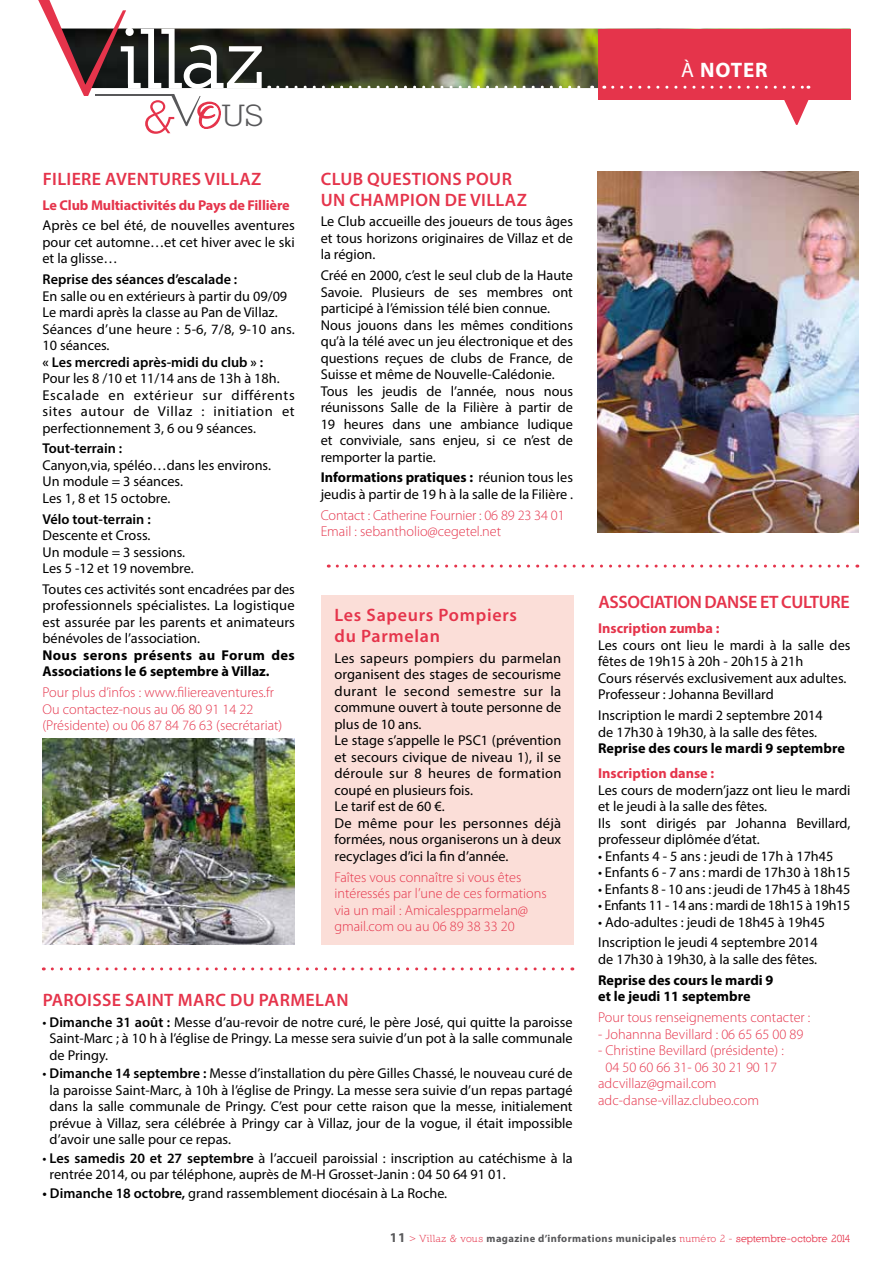
<style>
.page{position:relative;width:893px;height:1263px;background:#fff}
.page>*{position:absolute;margin:0;border:0;box-sizing:border-box;transform-origin:0 0}
.t1{font:700 85.65px "Nilland";color:#fff}
.t2{font:34.8px "Nilland Small Caps";color:#58585a}
.t3{font:700 21px "Myriad Pro";letter-spacing:.04em;color:#fff}
.t4{font:600 18px/21px "Myriad Pro";letter-spacing:.02em;color:#e5344b}
.t5{font:600 18px/21px "Myriad Pro";letter-spacing:.04em;color:#e5344b}
.t6{font:600 18px "Myriad Pro";letter-spacing:-.02em;color:#e5344b}
.t7{font:14.25px/16.5px "Myriad Pro";color:#000}
.t8{font:300 14.25px/16.5px "Myriad Pro";color:#e5344b}
.t9{font:700 14.25px/16.5px "Myriad Pro";color:#000}
.t10{font:14.25px/16.5px "Myriad Pro";letter-spacing:.035em;color:#000}
.t11{font:600 14.25px "Myriad Pro";color:#000}
.t12{font:700 14.25px "Myriad Pro";color:#e5344b}
.t13{font:14.25px "Myriad Pro";letter-spacing:-.02em;color:#000}
.t14{font:700 10.5px "Myriad Pro";letter-spacing:.04em;color:#58585a}
.s1{font-weight:700}
.s2{font-weight:600}
.s3{font-weight:400}
.s4{font-size:13.5px}
.s5{font-family:"Nilland";font-weight:400;color:#e5344b}
.s6{font-family:"Nilland";color:#e5344b}
</style>
<div class="page">
<img style="left:126px;top:29px;width:472px;height:59px">
<div style="left:598px;top:29px;width:252px;height:70px;background:#e5344b"></div>
<svg style="left:278px;top:86px;width:315px;height:3px"></svg>
<svg style="left:38px;top:0;width:88px;height:96px"></svg>
<hr style="left:95px;top:94px;width:77px;height:2px;background:#58585a">
<svg style="left:145px;top:94px;width:76px;height:40px"></svg>
<div style="left:322px;top:595px;width:252px;height:349px;background:#fbded8"></div>
<svg style="left:613px;top:86px;width:198px;height:39px"></svg>
<svg style="left:52px;top:967px;width:521px;height:3px"></svg>
<svg style="left:337px;top:565px;width:521px;height:3px"></svg>
<img style="left:43px;top:738px;width:252px;height:206px">
<img style="left:598px;top:171px;width:260px;height:362px">
<h1 class="t1" style="left:119px;top:8px;width:147px">illaz</h1>
<h2 class="t2" style="left:222px;top:94px;width:43px">US</h2>
<p class="t4" style="left:43px;top:168px;width:220px">FILIERE AVENTURES VILLAZ</p>
<p class="t12" style="left:43px;top:195px;width:249px">Le Club Multiactivités du Pays de Fillière</p>
<p class="t7" style="left:43px;top:217px;width:254px;text-align:justify">Après ce bel été, de nouvelles aventures pour cet automne…et cet hiver avec le ski et la glisse…</p>
<p class="t11" style="left:43px;top:270px;width:196px">Reprise des séances d’escalade :</p>
<p class="t7" style="left:43px;top:287px;width:254px">En salle ou en extérieurs à partir du 09/09<br>Le mardi après la classe au Pan de Villaz.<br>Séances d’une heure : 5-6, 7/8, 9-10 ans.<br>10 séances.</p>
<p class="t11" style="left:43px;top:353px;width:222px">« Les mercredi après-midi du club » :</p>
<p class="t10" style="left:43px;top:370px;width:254px">Pour les 8 /10 et 11/14 ans de 13h à 18h.<br>Escalade en extérieur sur différents sites autour de Villaz : initiation et perfectionnement 3, 6 ou 9 séances.</p>
<p class="t11" style="left:43px;top:439px;width:81px">Tout-terrain :</p>
<p class="t7" style="left:43px;top:457px;width:230px">Canyon,via, spéléo…dans les environs.<br>Un module = 3 séances.<br>Les 1, 8 et 15 octobre.</p>
<p class="t11" style="left:43px;top:510px;width:110px">Vélo tout-terrain :</p>
<p class="t7" style="left:43px;top:527px;width:153px">Descente et Cross.<br>Un module = 3 sessions.<br>Les 5 -12 et 19 novembre.</p>
<p class="t7" style="left:43px;top:581px;width:254px;text-align:justify">Toutes ces activités sont encadrées par des professionnels spécialistes. La logistique est assurée par les parents et animateurs bénévoles de l’association.</p>
<p class="t9" style="left:43px;top:646px;width:254px">Nous serons présents au Forum des<br>Associations le 6 septembre à Villaz.</p>
<p class="t8" style="left:43px;top:684px;width:241px">Pour plus d’infos : www.filiereaventures.fr<br>Ou contactez-nous au 06 80 91 14 22 (Présidente) ou 06 87 84 76 63 (secrétariat)</p>
<p class="t4" style="left:321px;top:168px;width:208px">CLUB QUESTIONS POUR<br>UN CHAMPION DE VILLAZ</p>
<p class="t7" style="left:321px;top:213px;width:254px;text-align:justify">Le Club accueille des joueurs de tous âges et tous horizons originaires de Villaz et de la région.</p>
<p class="t7" style="left:321px;top:267px;width:254px">Créé en 2000, c’est le seul club de la Haute Savoie. Plusieurs de ses membres ont participé à l’émission télé bien connue.<br>Nous jouons dans les mêmes conditions qu’à la télé avec un jeu électronique et des questions reçues de clubs de France, de Suisse et même de Nouvelle-Calédonie.<br>Tous les jeudis de l’année, nous nous réunissons Salle de la Filière à partir de 19 heures dans une ambiance ludique et conviviale, sans enjeu, si ce n’est de remporter la partie.</p>
<p class="t7" style="left:321px;top:469px;width:254px"><span class="s1">Informations pratiques :</span> réunion tous les jeudis à partir de 19 h à la salle de la Filière .</p>
<p class="t8" style="left:321px;top:506px;width:245px">Contact : Catherine Fournier : 06 89 23 34 01<br>Email : sebantholio@cegetel.net</p>
<p class="t5" style="left:334px;top:604px;width:184px">Les Sapeurs Pompiers du Parmelan</p>
<p class="t7" style="left:334px;top:650px;width:228px">Les sapeurs pompiers du parmelan organisent des stages de secourisme durant le second semestre sur la commune ouvert à toute personne de plus de 10 ans.<br>Le stage s’appelle le PSC1 (prévention et secours civique de niveau 1), il se déroule sur 8 heures de formation coupé en plusieurs fois.<br>Le tarif est de 60 €.<br>De même pour les personnes déjà formées, nous organiserons un à deux recyclages d’ici la fin d’année.</p>
<p class="t8" style="left:334px;top:868px;width:214px">Faîtes vous connaître si vous êtes intéressés par l’une de ces formations via un mail : Amicalespparmelan@ gmail.com ou au 06 89 38 33 20</p>
<p class="t4" style="left:43px;top:989px;width:307px">PAROISSE SAINT MARC DU PARMELAN</p>
<p class="t7" style="left:50px;top:1013px;width:525px;text-align:justify;text-indent:-7px">• <span class="s2">Dimanche 31 août :</span> Messe d’au-revoir de notre curé, le père José, qui quitte la paroisse Saint-Marc ; à 10 h à l’église de Pringy. La messe sera suivie d’un pot à la salle communale de Pringy.</p>
<p class="t7" style="left:50px;top:1065px;width:525px;text-align:justify;text-indent:-7px">• <span class="s2">Dimanche 14 septembre :</span> Messe d’installation du père Gilles Chassé, le nouveau curé de la paroisse Saint-Marc, à 10h à l’église de Pringy. La messe sera suivie d’un repas partagé dans la salle communale de Pringy. C’est pour cette raison que la messe, initialement prévue à Villaz, sera célébrée à Pringy car à Villaz, jour de la vogue, il était impossible d’avoir une salle pour ce repas.</p>
<p class="t7" style="left:50px;top:1150px;width:525px;text-indent:-7px">• <span class="s2">Les samedis 20 et 27 septembre</span> à l’accueil paroissial : inscription au catéchisme à la rentrée 2014, ou par téléphone, auprès de M-H Grosset-Janin : 04 50 64 91 01.</p>
<p class="t7" style="left:43px;top:1185px;width:406px"><span class="s2">• Dimanche 18 octobre,</span> grand rassemblement diocésain à La Roche.</p>
<h3 class="t3" style="left:681px;top:56px;width:88px"><span class="s3">À</span> NOTER</h3>
<p class="t6" style="left:598px;top:591px;width:253px">ASSOCIATION DANSE ET CULTURE</p>
<p class="t12" style="left:598px;top:619px;width:123px">Inscription zumba :</p>
<p class="t7" style="left:598px;top:637px;width:254px">Les cours ont lieu le mardi à la salle des fêtes de 19h15 à 20h - 20h15 à 21h<br>Cours réservés exclusivement aux adultes.<br>Professeur : Johanna Bevillard</p>
<p class="t7" style="left:598px;top:707px;width:226px">Inscription le mardi 2 septembre 2014 de 17h30 à 19h30, à la salle des fêtes.</p>
<p class="t9" style="left:598px;top:740px;width:248px">Reprise des cours le mardi 9 septembre</p>
<p class="t12" style="left:598px;top:764px;width:118px">Inscription danse :</p>
<p class="t7" style="left:598px;top:781px;width:254px">Les cours de modern’jazz ont lieu le mardi et le jeudi à la salle des fêtes.<br>Ils sont dirigés par Johanna Bevillard, professeur diplômée d’état.</p>
<p class="t7" style="left:598px;top:847px;width:237px">• Enfants 4 - 5 ans : jeudi de 17h à 17h45</p>
<p class="t7" style="left:598px;top:864px;width:254px">• Enfants 6 - 7 ans : mardi de 17h30 à 18h15</p>
<p class="t7" style="left:598px;top:880px;width:254px">• Enfants 8 - 10 ans : jeudi de 17h45 à 18h45</p>
<p class="t13" style="left:598px;top:897px;width:254px">• Enfants 11 - 14 ans : mardi de 18h15 à 19h15</p>
<p class="t7" style="left:598px;top:911px;width:228px;line-height:20.7px">• Ado-adultes : jeudi de 18h45 à 19h45<br>Inscription le jeudi 4 septembre 2014</p>
<p class="t7" style="left:598px;top:951px;width:221px">de 17h30 à 19h30, à la salle des fêtes.</p>
<p class="t9" style="left:598px;top:971px;width:177px">Reprise des cours le mardi 9 et le jeudi 11 septembre</p>
<p class="t8" style="left:598px;top:1009px;width:214px">Pour tous renseignements contacter :</p>
<p class="t8" style="left:598px;top:1025px;width:207px">- Johannna Bevillard : 06 65 65 00 89</p>
<p class="t8" style="left:598px;top:1042px;width:187px">- Christine Bevillard (présidente) :</p>
<p class="t8" style="left:605px;top:1058px;width:173px">04 50 60 66 31- 06 30 21 90 17</p>
<p class="t8" style="left:598px;top:1075px;width:120px">adcvillaz@gmail.com</p>
<p class="t8" style="left:598px;top:1091px;width:162px">adc-danse-villaz.clubeo.com</p>
<p class="t14" style="left:390px;top:1231px;width:462px"><span class="s4">11</span> <span class="s5">&gt; Villaz &amp; vous</span> magazine d’informations municipales <span class="s5">numéro 2 -</span> <span class="s6">septembre-octobre 2014</span></p>
</div>
